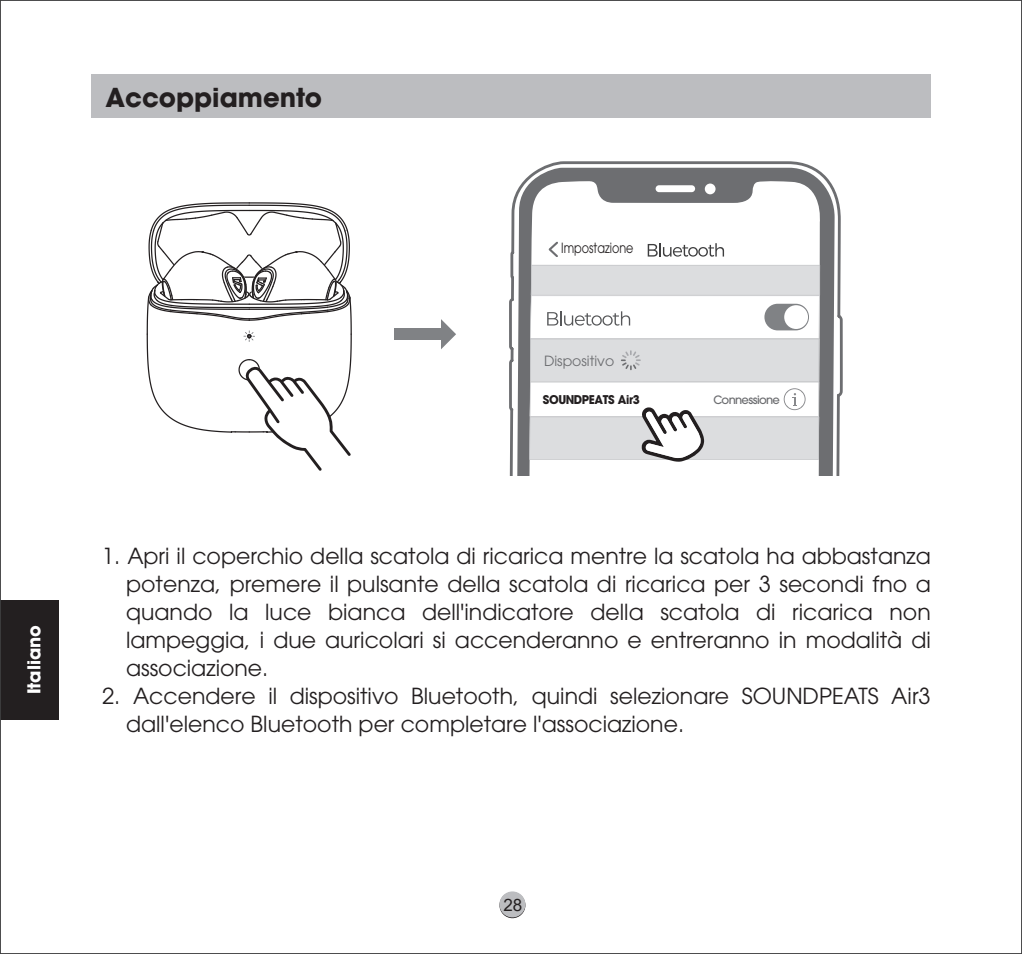
<style>
.page{position:relative;width:1022px;height:954px;background:#fff}
.page>*{position:absolute;margin:0;border:0;box-sizing:border-box;transform-origin:0 0}
.t1{font:700 26px "ITC Avant Garde Std";color:#231f20}
.t2{font:22px/28px "ITC Avant Garde Pro";color:#231f20;text-align:justify}
.t3{font:700 17.6px "ITC Avant Garde Std";color:#fff}
.t4{font:17.2px "Arial";color:#231f20}
.t5{font:14px "ITC Avant Garde Pro";color:#231f20;scale:.8 1}
.t6{font:14px "ITC Avant Garde Pro";color:#6c6d70}
.t7{font:700 12px "ITC Avant Garde Pro";letter-spacing:-.03em;color:#231f20;scale:.95 1}
.t8{font:500 11.6px "ITC Avant Garde Pro";letter-spacing:-.06em;color:#6c6d70}
</style>
<div class="page">
<div style="left:0;top:600px;width:58px;height:119px;background:#231f20"></div>
<div style="left:91px;top:74px;width:839px;height:44px;background:#bcbdc0"></div>
<div style="left:394px;top:328px;width:47px;height:12px;background:#808285"></div>
<svg style="left:441px;top:319px;width:15px;height:30px"></svg>
<svg style="left:511px;top:161px;width:329px;height:81px"></svg>
<svg style="left:509px;top:242px;width:333px;height:233px"></svg>
<svg style="left:146px;top:202px;width:206px;height:269px"></svg>
<svg style="left:499px;top:892px;width:26px;height:26px"></svg>
<div style="left:499px;top:891px;width:26px;height:26px;background:#bcbdc0;border-radius:50%"></div>
<p class="t3" style="left:23px;top:694px;width:71px;rotate:-90deg">Italiano</p>
<p class="t1" style="left:105px;top:81px;width:218px">Accoppiamento</p>
<p class="t5" style="left:561px;top:239px;width:92px">Impostazione</p>
<p class="t6" style="left:544px;top:352px;width:72px">Dispositivo</p>
<p class="t7" style="left:543px;top:391px;width:104px">SOUNDPEATS Air3</p>
<p class="t8" style="left:713px;top:392px;width:68px">Connessione</p>
<p class="t2" style="left:126px;top:541px;width:806px;text-indent:-24px">1. Apri il coperchio della scatola di ricarica mentre la scatola ha abbastanza potenza, premere il pulsante della scatola di ricarica per 3 secondi fno a quando la luce bianca dell'indicatore della scatola di ricarica non lampeggia, i due auricolari si accenderanno e entreranno in modalità di associazione.</p>
<p class="t2" style="left:126px;top:681px;width:806px;text-indent:-24px">2. Accendere il dispositivo Bluetooth, quindi selezionare SOUNDPEATS Air3 dall'elenco Bluetooth per completare l'associazione.</p>
<p class="t4" style="left:503px;top:892px;width:20px">28</p>
</div>
